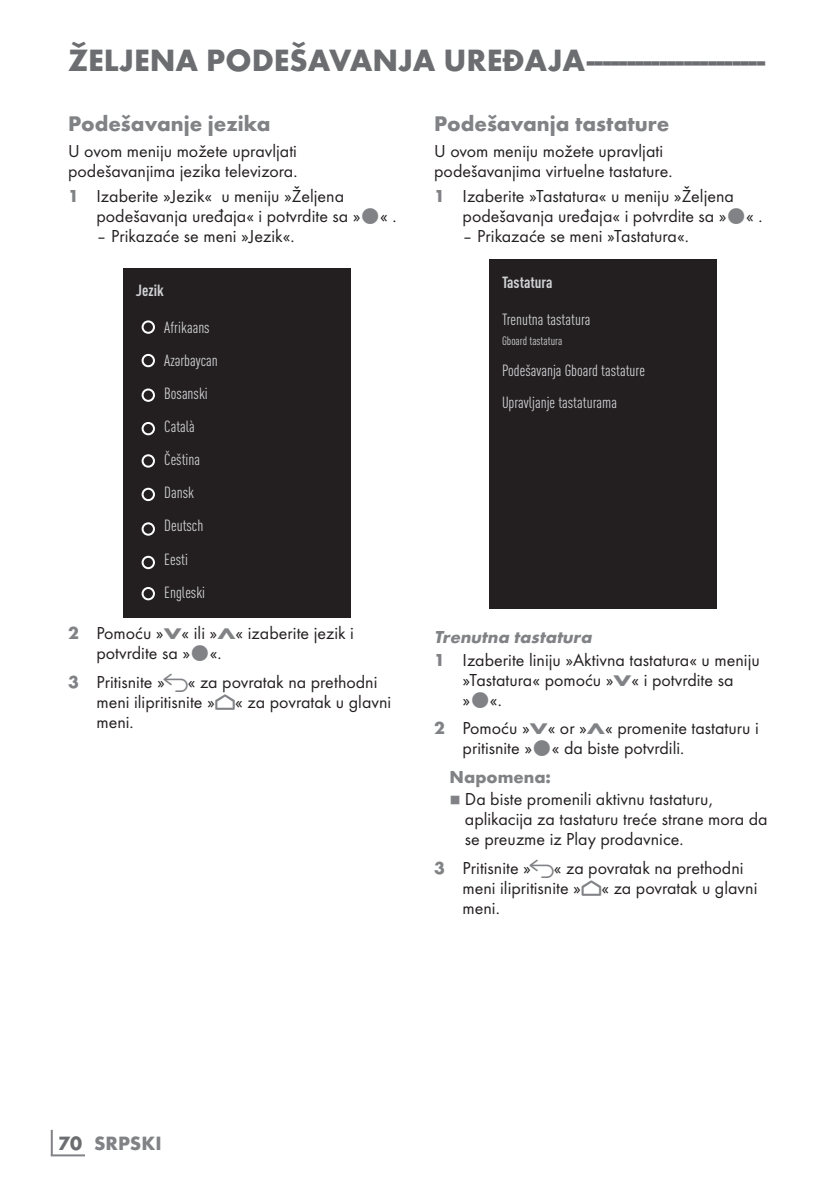
<style>
.page{position:relative;width:840px;height:1191px;background:#fff}
.page>*{position:absolute;margin:0;border:0;box-sizing:border-box;transform-origin:0 0}
.t1{font:700 32px "Futura TOT";color:#6c6d70}
.t2{font:700 22px "Futura TOT";color:#808285}
.t3{font:700 20px "Futura TOT";color:#808285}
.t4{font:18px/20px "Futura TOT Boo";color:#231f20}
.t5{font:italic 700 18px "Futura TOT";color:#808285}
.t6{font:700 18px "Futura TOT";color:#808285}
.t7{font:condensed 16px/33px "DIN Pro";color:#d1d2d4}
.t8{font:700 condensed 16px "DIN Pro";color:#d1d2d4}
.t9{font:condensed 12px "DIN Pro";color:#d1d2d4}
.t10{font:8px "Grund Son Se";color:#808285}
.s1{font-family:"Futura TOT";font-weight:700;color:#808285}
.s2{font-family:"Futura TOT";font-weight:700;font-size:16px;color:#808285}
.s3{font-family:"Arcelik TS9 Android";font-size:20px;color:#808285}
.s4{font-family:"Arcelik TS9 Android";font-size:24px;color:#808285}
.s5{color:#6c6d70}
</style>
<div class="page">
<hr style="left:51px;top:1129px;width:2px;height:26px;background:#808285">
<hr style="left:51px;top:1154px;width:34px;height:2px;background:#808285">
<div style="left:123px;top:268px;width:227px;height:349px;background:#231f20"></div>
<div style="left:141px;top:320px;width:14px;height:14px;border:2px solid #fff;border-radius:50%"></div>
<div style="left:141px;top:454px;width:14px;height:13px;border:2px solid #fff;border-radius:50%"></div>
<div style="left:141px;top:388px;width:14px;height:14px;border:2px solid #fff;border-radius:50%"></div>
<div style="left:141px;top:522px;width:14px;height:13px;border:2px solid #fff;border-radius:50%"></div>
<div style="left:141px;top:354px;width:14px;height:13px;border:2px solid #fff;border-radius:50%"></div>
<div style="left:141px;top:488px;width:14px;height:13px;border:2px solid #fff;border-radius:50%"></div>
<div style="left:141px;top:422px;width:14px;height:13px;border:2px solid #fff;border-radius:50%"></div>
<div style="left:141px;top:556px;width:14px;height:13px;border:2px solid #fff;border-radius:50%"></div>
<div style="left:141px;top:587px;width:14px;height:13px;border:2px solid #fff;border-radius:50%"></div>
<div style="left:489px;top:259px;width:227px;height:350px;background:#231f20"></div>
<h1 class="t1" style="left:68px;top:40px;width:698px">ŽELJENA PODEŠAVANJA UREĐAJA-----------------------</h1>
<p class="t2" style="left:68px;top:110px;width:204px">Podešavanje jezika</p>
<p class="t4" style="left:68px;top:140px;width:231px">U ovom meniju možete upravljati podešavanjima jezika televizora.</p>
<p class="t4" style="left:96px;top:186px;width:301px;text-indent:-28px"><span class="s1">1</span> Izaberite »Jezik« u meniju »Željena podešavanja uređaja« i potvrdite sa » « .</p>
<p class="t4" style="left:96px;top:226px;width:199px">– Prikazaće se meni »Jezik«.</p>
<p class="t8" style="left:136px;top:278px;width:29px">Jezik</p>
<p class="t7" style="left:164px;top:310px;width:55px">Afrikaans<br>Azәrbaycan<br>Bosanski<br>Català<br>Čeština<br>Dansk<br>Deutsch<br>Eesti<br>Engleski</p>
<p class="t4" style="left:96px;top:623px;width:259px;text-indent:-28px"><span class="s1">2</span> Pomoću »<span class="s2">V</span>« ili »<span class="s2">Λ</span>« izaberite jezik i potvrdite sa » «.</p>
<p class="t4" style="left:96px;top:672px;width:296px;text-indent:-28px"><span class="s1">3</span> Pritisnite » <span class="s3">r</span>« za povratak na prethodni meni ilipritisnite »<span class="s4">p</span>« za povratak u glavni meni.</p>
<p class="t2" style="left:434px;top:110px;width:237px">Podešavanja tastature</p>
<p class="t4" style="left:434px;top:140px;width:240px">U ovom meniju možete upravljati podešavanjima virtuelne tastature.</p>
<p class="t4" style="left:462px;top:186px;width:301px;text-indent:-28px"><span class="s1">1</span> Izaberite »Tastatura« u meniju »Željena podešavanja uređaja« i potvrdite sa » « .</p>
<p class="t4" style="left:462px;top:226px;width:228px">– Prikazaće se meni »Tastatura«.</p>
<p class="t8" style="left:501px;top:270px;width:52px">Tastatura</p>
<p class="t7" style="left:501px;top:301px;width:90px">Trenutna tastatura</p>
<p class="t9" style="left:501px;top:332px;width:62px">Gboard tastatura</p>
<p class="t7" style="left:501px;top:354px;width:144px;line-height:31.4px">Podešavanja Gboard tastature<br>Upravljanje tastaturama</p>
<p class="t5" style="left:434px;top:625px;width:163px">Trenutna tastatura</p>
<p class="t4" style="left:462px;top:649px;width:298px;text-indent:-28px"><span class="s1">1</span> Izaberite liniju »Aktivna tastatura« u meniju »Tastatura« pomoću »<span class="s2">V</span>« i potvrdite sa<br>» «.</p>
<p class="t4" style="left:462px;top:718px;width:298px;text-indent:-28px"><span class="s1">2</span> Pomoću »<span class="s2">V</span>« or »<span class="s2">Λ</span>« promenite tastaturu i pritisnite » « da biste potvrdili.</p>
<p class="t6" style="left:449px;top:765px;width:103px">Napomena:</p>
<p class="t10" style="left:449px;top:796px;width:13px">7</p>
<p class="t4" style="left:464px;top:789px;width:304px">Da biste promenili aktivnu tastaturu, aplikacija za tastaturu treće strane mora da se preuzme iz Play prodavnice.</p>
<p class="t4" style="left:462px;top:858px;width:296px;text-indent:-28px"><span class="s1">3</span> Pritisnite » <span class="s3">r</span>« za povratak na prethodni meni ilipritisnite »<span class="s4">p</span>« za povratak u glavni meni.</p>
<p class="t3" style="left:58px;top:1131px;width:105px"><span class="s5">70</span> SRPSKI</p>
</div>
